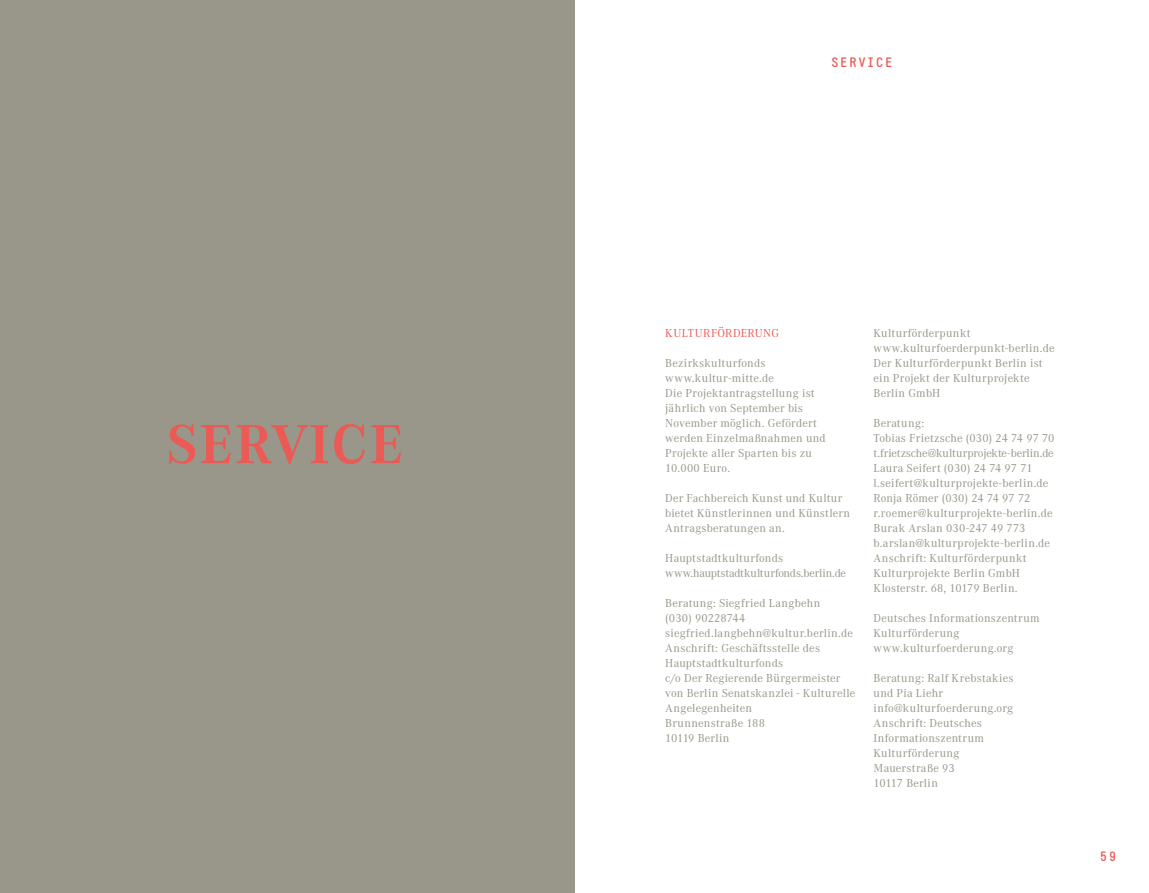
<style>
.page{position:relative;width:1149px;height:893px;background:#fff}
.page>*{position:absolute;margin:0;border:0;box-sizing:border-box;transform-origin:0 0}
.t1{font:700 54px "Corporate ABQ";letter-spacing:.02em;color:#eb5a55}
.t2{font:700 13.5px "Static";letter-spacing:.175em;color:#eb5a55}
.t3{font:12px/15px "Corporate A";letter-spacing:.015em;color:#98978a}
.t4{font:12px "Corporate A";color:#eb5a55}
</style>
<div class="page">
<div style="left:0;top:0;width:574px;height:893px;background:#98978a"></div>
<h1 class="t1" style="left:166px;top:413px;width:235px">SERVICE</h1>
<p class="t2" style="left:831px;top:54px;width:62px">SERVICE</p>
<p class="t4" style="left:665px;top:327px;width:17px">Kulturförderung</p>
<p class="t3" style="left:665px;top:356px;width:162px">Bezirkskulturfonds www.kultur-mitte.de<br>Die Projektantragstellung ist jährlich von September bis<br>November möglich. Gefördert werden Einzelmaßnahmen und<br>Projekte aller Sparten bis zu<br>10.000 Euro.</p>
<p class="t3" style="left:665px;top:491px;width:186px">Der Fachbereich Kunst und Kultur bietet Künstlerinnen und Künstlern<br>Antragsberatungen an.</p>
<p class="t3" style="left:665px;top:551px;width:182px">Hauptstadtkulturfonds www.hauptstadtkulturfonds.berlin.de</p>
<p class="t3" style="left:665px;top:596px;width:191px">Beratung: Siegfried Langbehn<br>(030) 90228744 siegfried.langbehn@kultur.berlin.de<br>Anschrift: Geschäftsstelle des<br>Hauptstadtkulturfonds<br>c/o Der Regierende Bürgermeister von Berlin Senatskanzlei - Kulturelle<br>Angelegenheiten<br>Brunnenstraße 188<br>10119 Berlin</p>
<p class="t3" style="left:873px;top:326px;width:182px">Kulturförderpunkt www.kulturfoerderpunkt-berlin.de<br>Der Kulturförderpunkt Berlin ist ein Projekt der Kulturprojekte<br>Berlin GmbH</p>
<p class="t3" style="left:873px;top:416px;width:182px">Beratung:<br>Tobias Frietzsche (030) 24 74 97 70 t.frietzsche@kulturprojekte-berlin.de<br>Laura Seifert (030) 24 74 97 71 l.seifert@kulturprojekte-berlin.de<br>Ronja Römer (030) 24 74 97 72 r.roemer@kulturprojekte-berlin.de<br>Burak Arslan 030-247 49 773 b.arslan@kulturprojekte-berlin.de<br>Anschrift: Kulturförderpunkt<br>Kulturprojekte Berlin GmbH<br>Klosterstr. 68, 10179 Berlin.</p>
<p class="t3" style="left:873px;top:611px;width:168px">Deutsches Informationszentrum<br>Kulturförderung www.kulturfoerderung.org</p>
<p class="t3" style="left:873px;top:671px;width:141px">Beratung: Ralf Krebstakies und Pia Liehr info@kulturfoerderung.org<br>Anschrift: Deutsches<br>Informationszentrum<br>Kulturförderung<br>Mauerstraße 93<br>10117 Berlin</p>
<p class="t2" style="left:1100px;top:848px;width:17px">59</p>
</div>
